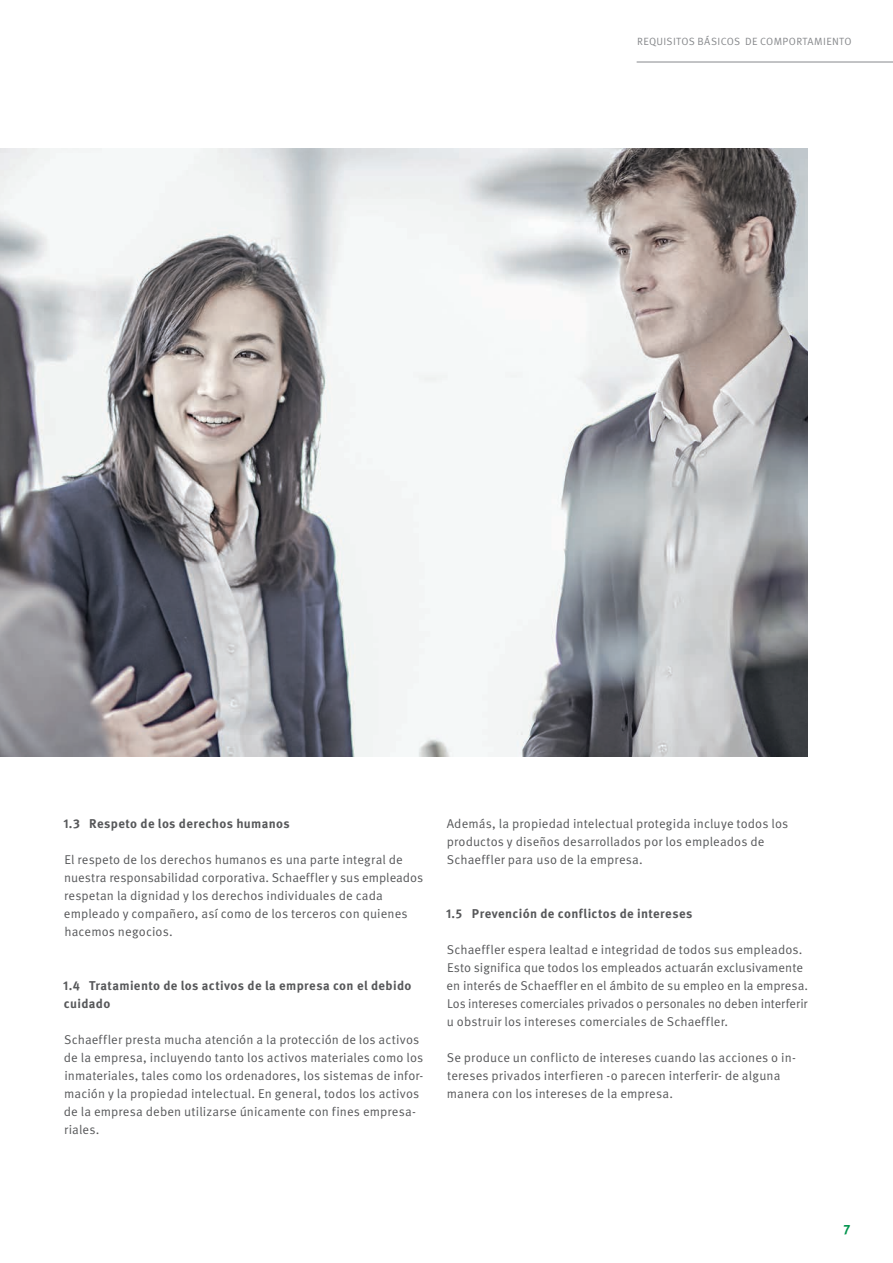
<style>
.page{position:relative;width:893px;height:1263px;background:#fff}
.page>*{position:absolute;margin:0;border:0;box-sizing:border-box;transform-origin:0 0}
.t1{font:700 13.5px "Schaeffler Meta";color:#00944d}
.t2{font:12.75px/18px "Schaeffler Meta";letter-spacing:.005em;color:#57585a}
.t3{font:700 12.75px/18px "Schaeffler Meta";letter-spacing:.03em;color:#57585a}
.t4{font:10.5px "Schaeffler Meta";letter-spacing:.035em;color:#87898c}
</style>
<div class="page">
<img style="left:0;top:149px;width:808px;height:607px">
<hr style="left:637px;top:62px;width:256px;height:1px;background:#87898c">
<p class="t4" style="left:637px;top:35px;width:216px">REQUISITOS BÁSICOS DE COMPORTAMIENTO</p>
<p class="t3" style="left:63px;top:815px;width:228px">1.3 Respeto de los derechos humanos</p>
<p class="t2" style="left:64px;top:851px;width:361px">El respeto de los derechos humanos es una parte integral de nuestra responsabilidad corporativa. Schaeffler y sus empleados respetan la dignidad y los derechos individuales de cada empleado y compañero, así como de los terceros con quienes hacemos negocios.</p>
<p class="t3" style="left:63px;top:977px;width:350px">1.4 Tratamiento de los activos de la empresa con el debido cuidado</p>
<p class="t2" style="left:64px;top:1031px;width:361px">Schaeffler presta mucha atención a la protección de los activos de la empresa, incluyendo tanto los activos materiales como los inmateriales, tales como los ordenadores, los sistemas de infor&shy;mación y la propiedad intelectual. En general, todos los activos de la empresa deben utilizarse únicamente con fines empresa&shy;riales.</p>
<p class="t2" style="left:447px;top:815px;width:343px">Además, la propiedad intelectual protegida incluye todos los productos y diseños desarrollados por los empleados de<br>Schaeffler para uso de la empresa.</p>
<p class="t3" style="left:446px;top:905px;width:248px">1.5 Prevención de conflictos de intereses</p>
<p class="t2" style="left:447px;top:941px;width:363px">Schaeffler espera lealtad e integridad de todos sus empleados.<br>Esto significa que todos los empleados actuarán exclusivamente en interés de Schaeffler en el ámbito de su empleo en la empresa.<br>Los intereses comerciales privados o personales no deben interferir u obstruir los intereses comerciales de Schaeffler.</p>
<p class="t2" style="left:447px;top:1049px;width:351px">Se produce un conflicto de intereses cuando las acciones o in&shy;tereses privados interfieren -o parecen interferir- de alguna manera con los intereses de la empresa.</p>
<p class="t1" style="left:844px;top:1221px;width:8px">7</p>
</div>
